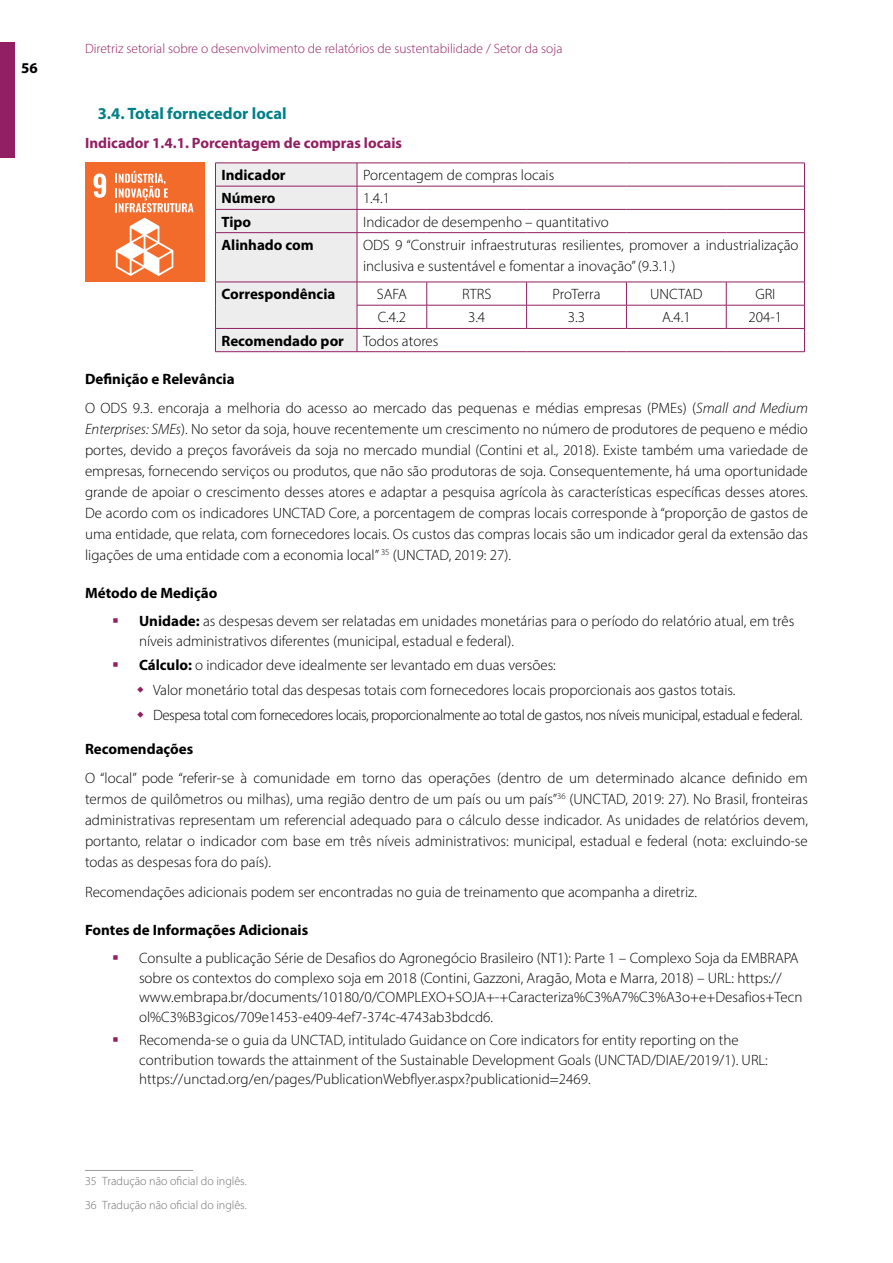
<style>
.page{position:relative;width:893px;height:1263px;background:#fff}
.page>*{position:absolute;margin:0;border:0;box-sizing:border-box;transform-origin:0 0}
.t1{font:700 16.5px "Myriad Pro";color:#008188}
.t2{font:300 15px/21px "Myriad Pro";color:#000}
.t3{font:300 15px/25.2px "Myriad Pro";letter-spacing:-.03em;color:#000}
.t4{font:700 15px "Myriad Pro";color:#000}
.t5{font:700 15px "Myriad Pro";color:#921f63}
.t6{font:300 13.5px "Myriad Pro";color:#921f63}
.t7{font:300 12px/23.5px "Myriad Pro";color:#706f6f}
.s1{font-weight:700}
.s2{font-style:italic}
</style>
<div class="page">
<div style="left:0;top:43px;width:15px;height:115px;background:#921f63"></div>
<hr style="left:357px;top:163px;width:70px;height:1px;background:#921f63">
<hr style="left:427px;top:163px;width:100px;height:1px;background:#921f63">
<hr style="left:527px;top:163px;width:99px;height:1px;background:#921f63">
<hr style="left:626px;top:163px;width:100px;height:1px;background:#921f63">
<hr style="left:726px;top:163px;width:79px;height:1px;background:#921f63">
<hr style="left:357px;top:186px;width:70px;height:1px;background:#921f63">
<hr style="left:427px;top:186px;width:100px;height:1px;background:#921f63">
<hr style="left:527px;top:186px;width:99px;height:1px;background:#921f63">
<hr style="left:626px;top:186px;width:100px;height:1px;background:#921f63">
<hr style="left:726px;top:186px;width:79px;height:1px;background:#921f63">
<hr style="left:357px;top:209px;width:70px;height:1px;background:#921f63">
<hr style="left:427px;top:209px;width:100px;height:1px;background:#921f63">
<hr style="left:527px;top:209px;width:99px;height:1px;background:#921f63">
<hr style="left:626px;top:209px;width:100px;height:1px;background:#921f63">
<hr style="left:726px;top:209px;width:79px;height:1px;background:#921f63">
<svg style="left:804px;top:163px;width:1px;height:69px"></svg>
<hr style="left:357px;top:232px;width:70px;height:1px;background:#921f63">
<hr style="left:427px;top:232px;width:100px;height:1px;background:#921f63">
<hr style="left:527px;top:232px;width:99px;height:1px;background:#921f63">
<hr style="left:626px;top:232px;width:100px;height:1px;background:#921f63">
<hr style="left:726px;top:232px;width:79px;height:1px;background:#921f63">
<hr style="left:804px;top:233px;width:1px;height:49px;background:#921f63">
<hr style="left:357px;top:282px;width:70px;height:1px;background:#921f63">
<hr style="left:427px;top:282px;width:100px;height:1px;background:#921f63">
<hr style="left:527px;top:282px;width:99px;height:1px;background:#921f63">
<hr style="left:626px;top:282px;width:100px;height:1px;background:#921f63">
<hr style="left:726px;top:282px;width:79px;height:1px;background:#921f63">
<hr style="left:357px;top:305px;width:70px;height:1px;background:#921f63">
<hr style="left:427px;top:305px;width:100px;height:1px;background:#921f63">
<svg style="left:426px;top:282px;width:1px;height:46px"></svg>
<hr style="left:527px;top:305px;width:99px;height:1px;background:#921f63">
<svg style="left:526px;top:282px;width:1px;height:46px"></svg>
<hr style="left:626px;top:305px;width:100px;height:1px;background:#921f63">
<svg style="left:626px;top:282px;width:1px;height:46px"></svg>
<hr style="left:726px;top:305px;width:79px;height:1px;background:#921f63">
<svg style="left:726px;top:282px;width:1px;height:46px"></svg>
<hr style="left:357px;top:328px;width:70px;height:1px;background:#921f63">
<svg style="left:215px;top:163px;width:143px;height:188px;background:#e9e4e7"></svg>
<hr style="left:427px;top:328px;width:100px;height:1px;background:#921f63">
<hr style="left:527px;top:328px;width:99px;height:1px;background:#921f63">
<hr style="left:626px;top:328px;width:100px;height:1px;background:#921f63">
<hr style="left:726px;top:328px;width:79px;height:1px;background:#921f63">
<svg style="left:804px;top:282px;width:1px;height:69px"></svg>
<hr style="left:215px;top:351px;width:142px;height:1px;background:#921f63">
<hr style="left:357px;top:351px;width:70px;height:1px;background:#921f63">
<hr style="left:427px;top:351px;width:100px;height:1px;background:#921f63">
<hr style="left:527px;top:351px;width:99px;height:1px;background:#921f63">
<hr style="left:626px;top:351px;width:100px;height:1px;background:#921f63">
<hr style="left:726px;top:351px;width:79px;height:1px;background:#921f63">
<div style="left:85px;top:163px;width:119px;height:119px;background:#f26b2b"></div>
<svg style="left:116px;top:218px;width:57px;height:58px"></svg>
<svg style="left:93px;top:173px;width:13px;height:25px"></svg>
<svg style="left:116px;top:171px;width:77px;height:41px"></svg>
<hr style="left:85px;top:1170px;width:108px;height:1px;background:#9d9d9c">
<p class="t4" style="left:21px;top:58px;width:18px">56</p>
<p class="t6" style="left:85px;top:40px;width:479px">Diretriz setorial sobre o desenvolvimento de relatórios de sustentabilidade / Setor da soja</p>
<p class="t1" style="left:98px;top:102px;width:190px">3.4. Total fornecedor local</p>
<p class="t5" style="left:85px;top:133px;width:318px">Indicador 1.4.1. Porcentagem de compras locais</p>
<p class="t4" style="left:221px;top:165px;width:66px">Indicador</p>
<p class="t2" style="left:363px;top:164px;width:193px">Porcentagem de compras locais</p>
<p class="t4" style="left:221px;top:189px;width:56px">Número</p>
<p class="t2" style="left:363px;top:188px;width:29px">1.4.1</p>
<p class="t4" style="left:221px;top:212px;width:31px">Tipo</p>
<p class="t2" style="left:363px;top:211px;width:247px">Indicador de desempenho – quantitativo</p>
<p class="t4" style="left:221px;top:235px;width:94px">Alinhado com</p>
<p class="t2" style="left:363px;top:234px;width:437px">ODS 9 “Construir infraestruturas resilientes, promover a industrialização inclusiva e sustentável e fomentar a inovação” (9.3.1.)</p>
<p class="t4" style="left:221px;top:284px;width:115px">Correspondência</p>
<p class="t2" style="left:377px;top:284px;width:32px">SAFA</p>
<p class="t2" style="left:462px;top:284px;width:31px">RTRS</p>
<p class="t2" style="left:552px;top:284px;width:49px">ProTerra</p>
<p class="t2" style="left:650px;top:284px;width:54px">UNCTAD</p>
<p class="t2" style="left:755px;top:284px;width:22px">GRI</p>
<p class="t2" style="left:378px;top:307px;width:30px">C.4.2</p>
<p class="t2" style="left:468px;top:307px;width:19px">3.4</p>
<p class="t2" style="left:568px;top:307px;width:19px">3.3</p>
<p class="t2" style="left:662px;top:307px;width:30px">A.4.1</p>
<p class="t2" style="left:748px;top:307px;width:35px">204-1</p>
<p class="t4" style="left:221px;top:331px;width:124px">Recomendado por</p>
<p class="t2" style="left:363px;top:330px;width:77px">Todos atores</p>
<p class="t2" style="left:85px;top:364px;width:724px;line-height:29.5px"><span class="s1">Definição e Relevância<br></span>O ODS 9.3. encoraja a melhoria do acesso ao mercado das pequenas e médias empresas (PMEs) (<span class="s2">Small and Medium</span></p>
<p class="t2" style="left:85px;top:419px;width:724px;text-align:justify"><span class="s2">Enterprises: SMEs</span>). No setor da soja, houve recentemente um crescimento no número de produtores de pequeno e médio portes, devido a preços favoráveis da soja no mercado mundial (Contini et al., 2018). Existe também uma variedade de empresas, fornecendo serviços ou produtos, que não são produtoras de soja. Consequentemente, há uma oportunidade grande de apoiar o crescimento desses atores e adaptar a pesquisa agrícola às características específicas desses atores.<br>De acordo com os indicadores UNCTAD Core, a porcentagem de compras locais corresponde à “proporção de gastos de uma entidade, que relata, com fornecedores locais. Os custos das compras locais são um indicador geral da extensão das ligações de uma entidade com a economia local” <sup>35</sup> (UNCTAD, 2019: 27).</p>
<p class="t2" style="left:139px;top:579px;width:657px;line-height:28px;text-indent:-54px"><span class="s1">Método de Medição<br>Unidade:</span> as despesas devem ser relatadas em unidades monetárias para o período do relatório atual, em três</p>
<p class="t2" style="left:139px;top:629px;width:418px;line-height:23.7px">níveis administrativos diferentes (municipal, estadual e federal).<br><span class="s1">Cálculo:</span> o indicador deve idealmente ser levantado em duas versões:</p>
<p class="t3" style="left:153px;top:677px;width:651px">Valor monetário total das despesas totais com fornecedores locais proporcionais aos gastos totais.<br>Despesa total com fornecedores locais, proporcionalmente ao total de gastos, nos níveis municipal, estadual e federal.</p>
<p class="t4" style="left:85px;top:739px;width:110px">Recomendações</p>
<p class="t2" style="left:85px;top:768px;width:724px;text-align:justify">O “local” pode “referir-se à comunidade em torno das operações (dentro de um determinado alcance definido em termos de quilômetros ou milhas), uma região dentro de um país ou um país”<sup>36</sup> (UNCTAD, 2019: 27). No Brasil, fronteiras administrativas representam um referencial adequado para o cálculo desse indicador. As unidades de relatórios devem, portanto, relatar o indicador com base em três níveis administrativos: municipal, estadual e federal (nota: excluindo-se todas as despesas fora do país).</p>
<p class="t2" style="left:85px;top:881px;width:613px">Recomendações adicionais podem ser encontradas no guia de treinamento que acompanha a diretriz.</p>
<p class="t4" style="left:85px;top:920px;width:225px">Fontes de Informações Adicionais</p>
<p class="t2" style="left:139px;top:948px;width:665px;line-height:19.5px">Consulte a publicação Série de Desafios do Agronegócio Brasileiro (NT1): Parte 1 – Complexo Soja da EMBRAPA sobre os contextos do complexo soja em 2018 (Contini, Gazzoni, Aragão, Mota e Marra, 2018) – URL: https:// www.embrapa.br/documents/10180/0/COMPLEXO+SOJA+-+Caracteriza%C3%A7%C3%A3o+e+Desafios+Tecn ol%C3%B3gicos/709e1453-e409-4ef7-374c-4743ab3bdcd6.</p>
<p class="t2" style="left:139px;top:1030px;width:630px;line-height:19.5px">Recomenda-se o guia da UNCTAD, intitulado Guidance on Core indicators for entity reporting on the contribution towards the attainment of the Sustainable Development Goals (UNCTAD/DIAE/2019/1). URL: https://unctad.org/en/pages/PublicationWebflyer.aspx?publicationid=2469.</p>
<p class="t7" style="left:85px;top:1169px;width:163px">35 Tradução não oficial do inglês.<br>36 Tradução não oficial do inglês.</p>
</div>
